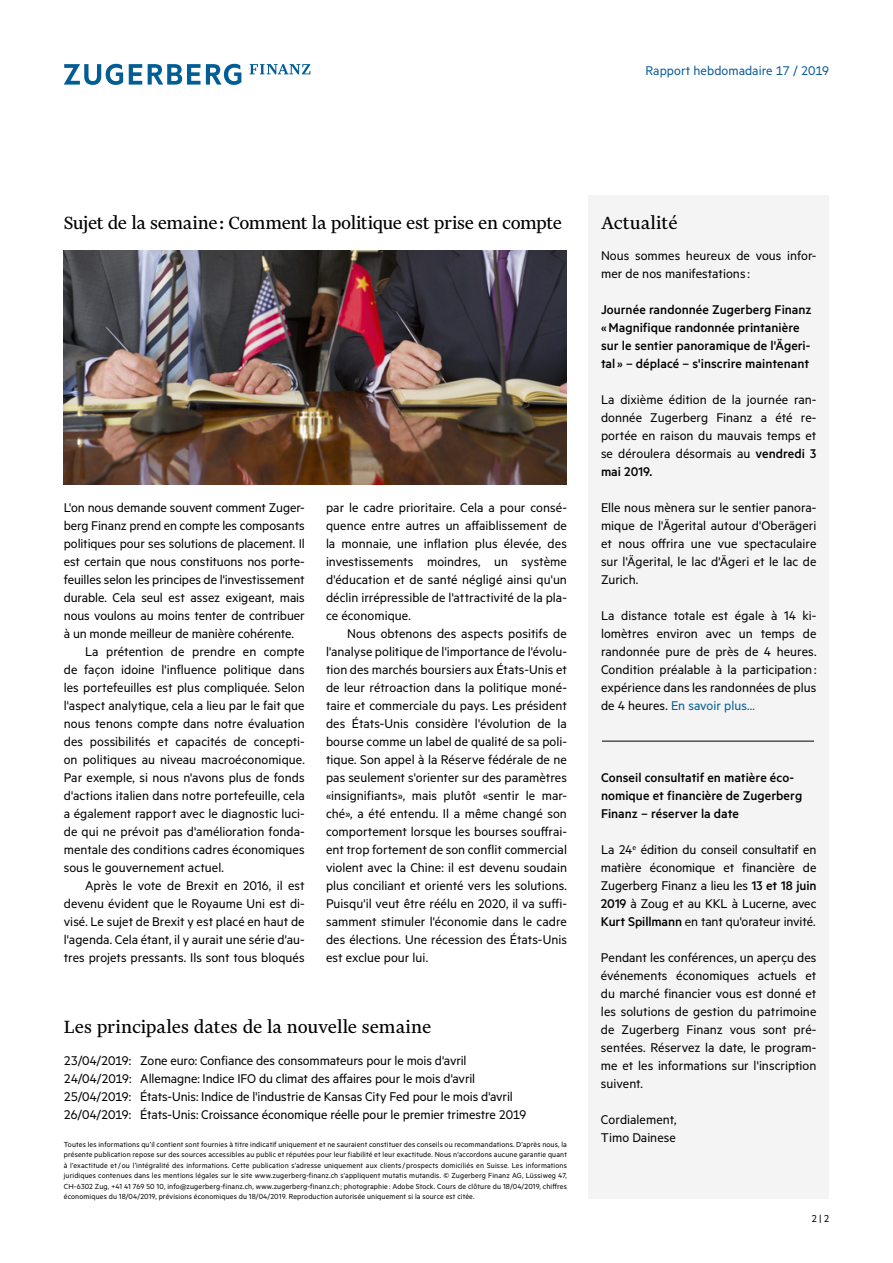
<style>
.page{position:relative;width:893px;height:1263px;background:#fff}
.page>*{position:absolute;margin:0;border:0;box-sizing:border-box;transform-origin:0 0}
.t1{font:21px "Financier Text";letter-spacing:-.015em;color:#000}
.t2{font:14.25px/18px "Metric";color:#000;text-align:justify}
.t3{font:500 14.25px/18px "Metric";color:#000}
.t4{font:14.25px "Metric";color:#0b5d97}
.t5{font:11.25px "Metric";color:#000}
.t6{font:8.25px/10.5px "Metric";letter-spacing:.015em;color:#000;text-align:justify}
.s1{font-weight:500}
.s2{color:#005d95}
</style>
<div class="page">
<svg style="left:129px;top:64px;width:13px;height:21px"></svg>
<svg style="left:148px;top:64px;width:52px;height:21px"></svg>
<svg style="left:64px;top:64px;width:59px;height:21px"></svg>
<svg style="left:206px;top:64px;width:35px;height:21px"></svg>
<svg style="left:250px;top:64px;width:60px;height:10px"></svg>
<img style="left:64px;top:251px;width:503px;height:234px">
<div style="left:588px;top:196px;width:241px;height:1003px;background:#f4f4f4"></div>
<hr style="left:602px;top:741px;width:212px;height:1px;background:#000">
<p class="t4" style="left:645px;top:62px;width:185px">Rapport hebdomadaire 17 / 2019</p>
<h1 class="t1" style="left:64px;top:212px;width:500px">Sujet de la semaine: Comment la politique est prise en compte</h1>
<p class="t2" style="left:64px;top:498px;width:242px">L'on nous demande souvent comment Zuger-</p>
<p class="t2" style="left:64px;top:516px;width:242px">berg Finanz prend en compte les composants</p>
<p class="t2" style="left:64px;top:534px;width:242px">politiques pour ses solutions de placement. Il</p>
<p class="t2" style="left:64px;top:552px;width:242px">est certain que nous constituons nos porte-</p>
<p class="t2" style="left:64px;top:570px;width:242px">feuilles selon les principes de l'investissement</p>
<p class="t2" style="left:64px;top:588px;width:242px">durable. Cela seul est assez exigeant, mais</p>
<p class="t2" style="left:64px;top:606px;width:242px">nous voulons au moins tenter de contribuer</p>
<p class="t2" style="left:64px;top:624px;width:232px">à un monde meilleur de manière cohérente.</p>
<p class="t2" style="left:85px;top:642px;width:221px">La prétention de prendre en compte</p>
<p class="t2" style="left:64px;top:660px;width:242px">de façon idoine l'influence politique dans</p>
<p class="t2" style="left:64px;top:678px;width:242px">les portefeuilles est plus compliquée. Selon</p>
<p class="t2" style="left:64px;top:696px;width:242px">l'aspect analytique, cela a lieu par le fait que</p>
<p class="t2" style="left:64px;top:714px;width:242px">nous tenons compte dans notre évaluation</p>
<p class="t2" style="left:64px;top:732px;width:242px">des possibilités et capacités de concepti-</p>
<p class="t2" style="left:64px;top:750px;width:242px">on politiques au niveau macroéconomique.</p>
<p class="t2" style="left:64px;top:768px;width:242px">Par exemple, si nous n'avons plus de fonds</p>
<p class="t2" style="left:64px;top:786px;width:242px">d'actions italien dans notre portefeuille, cela</p>
<p class="t2" style="left:64px;top:804px;width:242px">a également rapport avec le diagnostic luci-</p>
<p class="t2" style="left:64px;top:822px;width:242px">de qui ne prévoit pas d'amélioration fonda-</p>
<p class="t2" style="left:64px;top:840px;width:242px">mentale des conditions cadres économiques</p>
<p class="t2" style="left:64px;top:858px;width:162px">sous le gouvernement actuel.</p>
<p class="t2" style="left:85px;top:876px;width:221px">Après le vote de Brexit en 2016, il est</p>
<p class="t2" style="left:64px;top:894px;width:242px">devenu évident que le Royaume Uni est di-</p>
<p class="t2" style="left:64px;top:912px;width:242px">visé. Le sujet de Brexit y est placé en haut de</p>
<p class="t2" style="left:64px;top:930px;width:242px">l'agenda. Cela étant, il y aurait une série d'au-</p>
<p class="t2" style="left:64px;top:948px;width:242px">tres projets pressants. Ils sont tous bloqués</p>
<p class="t2" style="left:326px;top:498px;width:242px">par le cadre prioritaire. Cela a pour consé&shy;quence entre autres un affaiblissement de la monnaie, une inflation plus élevée, des investissements moindres, un système d'éducation et de santé négligé ainsi qu'un déclin irrépressible de l'attractivité de la pla&shy;ce économique.</p>
<p class="t2" style="left:326px;top:624px;width:242px;text-indent:21px">Nous obtenons des aspects positifs de l'analyse politique de l'importance de l'évolu&shy;tion des marchés boursiers aux États-Unis et de leur rétroaction dans la politique moné&shy;taire et commerciale du pays. Les président des États-Unis considère l'évolution de la bourse comme un label de qualité de sa poli&shy;tique. Son appel à la Réserve fédérale de ne pas seulement s'orienter sur des paramètres «insignifiants», mais plutôt «sentir le mar&shy;ché», a été entendu. Il a même changé son comportement lorsque les bourses souffrai&shy;ent trop fortement de son conflit commercial violent avec la Chine: il est devenu soudain plus conciliant et orienté vers les solutions.<br>Puisqu'il veut être réélu en 2020, il va suffi&shy;samment stimuler l'économie dans le cadre des élections. Une récession des États-Unis est exclue pour lui.</p>
<h1 class="t1" style="left:64px;top:1016px;width:369px">Les principales dates de la nouvelle semaine</h1>
<p class="t2" style="left:64px;top:1051px;width:464px;text-align:left">23/04/2019: Zone euro: Confiance des consommateurs pour le mois d'avril 24/04/2019: Allemagne: Indice IFO du climat des affaires pour le mois d'avril 25/04/2019: États-Unis: Indice de l'industrie de Kansas City Fed pour le mois d'avril 26/04/2019: États-Unis: Croissance économique réelle pour le premier trimestre 2019</p>
<p class="t6" style="left:64px;top:1138px;width:505px">Toutes les informations qu’il contient sont fournies à titre indicatif uniquement et ne sauraient constituer des conseils ou recommandations. D’après nous, la présente publication repose sur des sources accessibles au public et réputées pour leur fiabilité et leur exactitude. Nous n'accordons aucune garantie quant à l’exactitude et/ou l’intégralité des informations. Cette publication s’adresse uniquement aux clients/prospects domiciliés en Suisse. Les informations juridiques contenues dans les mentions légales sur le site www.zugerberg-finanz.ch s’appliquent mutatis mutandis. © Zugerberg Finanz AG, Lüssiweg 47, CH-6302 Zug, +41 41 769 50 10, info@zugerberg-finanz.ch, www.zugerberg-finanz.ch; photographie: Adobe Stock. Cours de clôture du 18/04/2019, chiffres économiques du 18/04/2019, prévisions économiques du 18/04/2019. Reproduction autorisée uniquement si la source est citée.</p>
<h1 class="t1" style="left:601px;top:212px;width:78px">Actualité</h1>
<p class="t2" style="left:601px;top:246px;width:217px">Nous sommes heureux de vous infor&shy;mer de nos manifestations:</p>
<p class="t3" style="left:601px;top:300px;width:212px">Journée randonnée Zugerberg Finanz «Magnifique randonnée printanière sur le sentier panoramique de l'Ägeri&shy;tal» – déplacé – s'inscrire maintenant</p>
<p class="t2" style="left:601px;top:390px;width:217px">La dixième édition de la journée ran&shy;donnée Zugerberg Finanz a été re&shy;portée en raison du mauvais temps et se déroulera désormais au <span class="s1">vendredi 3 mai 2019.</span></p>
<p class="t2" style="left:601px;top:498px;width:217px">Elle nous mènera sur le sentier panora&shy;mique de l'Ägerital autour d'Oberägeri et nous offrira une vue spectaculaire sur l'Ägerital, le lac d'Ägeri et le lac de Zurich.</p>
<p class="t2" style="left:601px;top:606px;width:217px">La distance totale est égale à 14 ki&shy;lomètres environ avec un temps de randonnée pure de près de 4 heures.<br>Condition préalable à la participation : expérience dans les randonnées de plus de 4 heures. <span class="s2">En savoir plus...</span></p>
<p class="t3" style="left:601px;top:768px;width:203px">Conseil consultatif en matière éco&shy;nomique et financière de Zugerberg<br>Finanz – réserver la date</p>
<p class="t2" style="left:601px;top:840px;width:217px">La 24<sup>e</sup> édition du conseil consultatif en matière économique et financière de Zugerberg Finanz a lieu les <span class="s1">13 et 18 juin 2019</span> à Zoug et au KKL à Lucerne, avec <span class="s1">Kurt Spillmann</span> en tant qu'orateur invité.</p>
<p class="t2" style="left:601px;top:948px;width:217px">Pendant les conférences, un aperçu des événements économiques actuels et du marché financier vous est donné et les solutions de gestion du patrimoine de Zugerberg Finanz vous sont pré&shy;sentées. Réservez la date, le program&shy;me et les informations sur l'inscription suivent.</p>
<p class="t2" style="left:601px;top:1110px;width:77px">Cordialement,<br>Timo Dainese</p>
<p class="t5" style="left:812px;top:1212px;width:19px">2 | 2</p>
</div>
